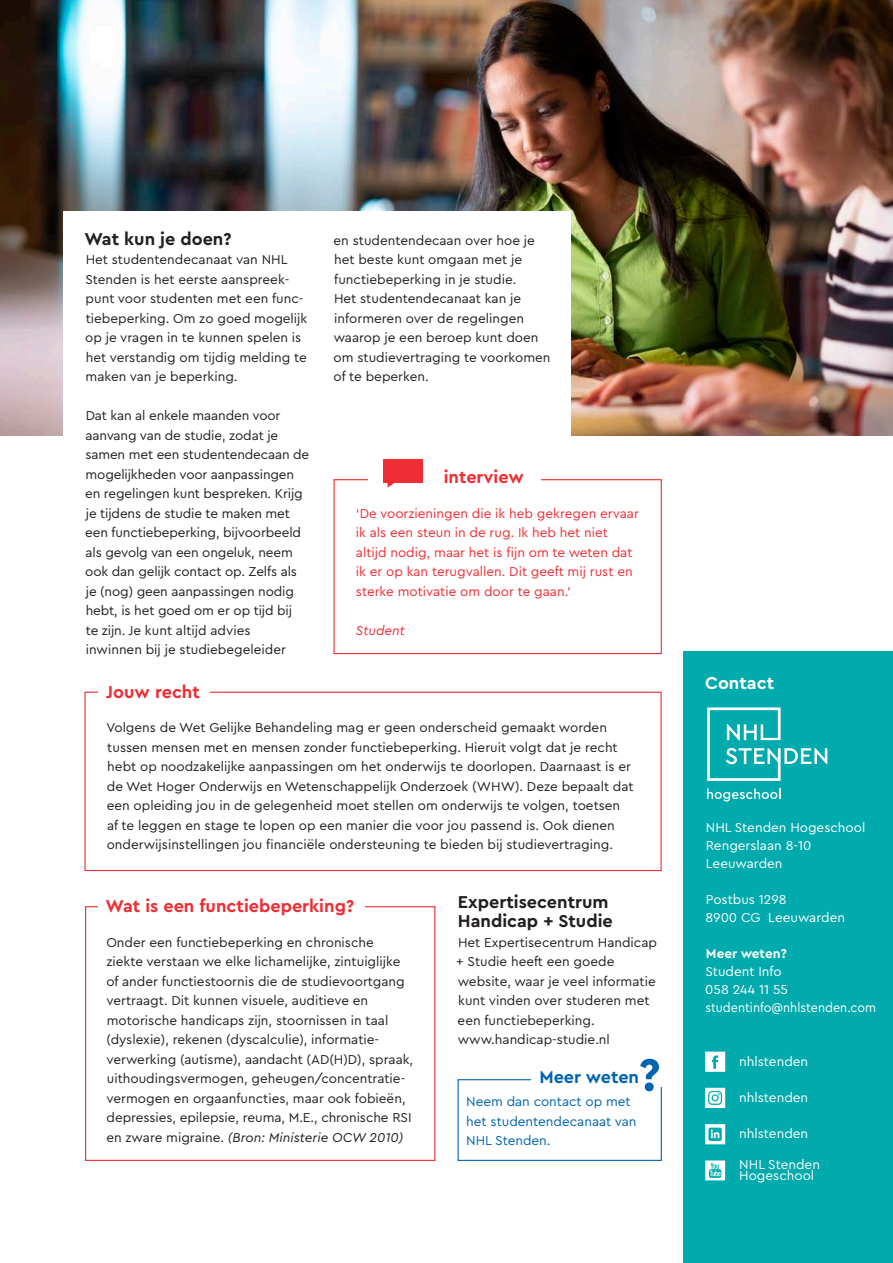
<style>
.page{position:relative;width:893px;height:1263px;background:#fff}
.page>*{position:absolute;margin:0;border:0;box-sizing:border-box;transform-origin:0 0}
._4_Subkopje_bold_zwa{font:700 18px/19.5px "Cera PRO";color:#231f20}
.kader_kop{font:700 18px "Cera PRO";color:#ee2d34}
._4_Subkopje_bold_zwa-2{font:700 18px "Cera PRO";color:#0164b1}
._4_Subkopje_bold_zwa-3{font:700 18px "Cera PRO";color:#ee2d34}
.t1{font:700 18px "Cera PRO";color:#fff}
.kader_tekst{font:13.5px/19.5px "Cera PRO";color:#231f20}
._4_Broodtekst{font:13.5px/19.5px "Cera PRO";color:#231f20}
.t2{font:13.5px/18px "Cera PRO";color:#fff}
.kader_tekst-2{font:13.5px/19.5px "Cera PRO";color:#ee2d34}
._4_Broodtekst-2{font:13.5px/19.5px "Cera PRO";color:#0164b1}
._4_subkopje_cursief{font:italic 13.5px "Cera PRO";color:#ee2d34}
.s1{font-style:italic}
.s2{font-weight:700}
</style>
<div class="page">
<img style="left:0;top:0;width:893px;height:436px">
<div style="left:63px;top:212px;width:508px;height:254px;background:#fff"></div>
<div style="left:684px;top:652px;width:209px;height:611px;background:#00aaad"></div>
<svg style="left:705px;top:1052px;width:20px;height:20px"></svg>
<svg style="left:705px;top:1088px;width:20px;height:20px"></svg>
<svg style="left:705px;top:1124px;width:20px;height:20px"></svg>
<svg style="left:707px;top:707px;width:120px;height:74px"></svg>
<svg style="left:707px;top:788px;width:73px;height:13px"></svg>
<svg style="left:705px;top:1160px;width:20px;height:20px"></svg>
<div style="left:84px;top:692px;width:578px;height:179px;border:1px solid #ee2d34"></div>
<div style="left:98px;top:679px;width:112px;height:18px;background:#fff"></div>
<div style="left:85px;top:906px;width:350px;height:255px;border:1px solid #ee2d34"></div>
<div style="left:98px;top:893px;width:266px;height:18px;background:#fff"></div>
<div style="left:333px;top:479px;width:329px;height:175px;border:1px solid #ee2d34"></div>
<div style="left:368px;top:477px;width:173px;height:6px;background:#fff"></div>
<div style="left:384px;top:459px;width:39px;height:23px;background:#ee2d34"></div>
<svg style="left:388px;top:482px;width:8px;height:6px"></svg>
<div style="left:458px;top:1079px;width:204px;height:82px;border:1px solid #0164b1"></div>
<div style="left:531px;top:1069px;width:135px;height:18px;background:#fff"></div>
<svg style="left:640px;top:1059px;width:19px;height:32px"></svg>
<p class="_4_Subkopje_bold_zwa" style="left:84px;top:228px;width:149px">Wat kun je doen?</p>
<p class="_4_Broodtekst" style="left:85px;top:249px;width:224px">Het studentendecanaat van NHL<br>Stenden is het eerste aanspreek&shy;punt voor studenten met een func&shy;tiebeperking. Om zo goed mogelijk op je vragen in te kunnen spelen is het verstandig om tijdig melding te maken van je beperking.</p>
<p class="_4_Broodtekst" style="left:85px;top:405px;width:226px">Dat kan al enkele maanden voor aanvang van de studie, zodat je samen met een studentendecaan de mogelijkheden voor aanpassingen en regelingen kunt bespreken. Krijg je tijdens de studie te maken met een functiebeperking, bijvoorbeeld als gevolg van een ongeluk, neem ook dan gelijk contact op. Zelfs als je (nog) geen aanpassingen nodig hebt, is het goed om er op tijd bij<br>te zijn. Je kunt altijd advies inwinnen bij je studiebegeleider</p>
<p class="_4_Broodtekst" style="left:334px;top:230px;width:218px">en studentendecaan over hoe je het beste kunt omgaan met je functiebeperking in je studie.<br>Het studentendecanaat kan je informeren over de regelingen waarop je een beroep kunt doen om studievertraging te voorkomen of te beperken.</p>
<p class="_4_Subkopje_bold_zwa-3" style="left:444px;top:465px;width:82px">interview</p>
<p class="kader_tekst-2" style="left:356px;top:503px;width:285px">‘De voorzieningen die ik heb gekregen ervaar ik als een steun in de rug. Ik heb het niet altijd nodig, maar het is fijn om te weten dat ik er op kan terugvallen. Dit geeft mij rust en sterke motivatie om door te gaan.’</p>
<p class="_4_subkopje_cursief" style="left:356px;top:621px;width:51px">Student</p>
<p class="kader_kop" style="left:106px;top:680px;width:95px">Jouw recht</p>
<p class="kader_tekst" style="left:106px;top:717px;width:529px">Volgens de Wet Gelijke Behandeling mag er geen onderscheid gemaakt worden tussen mensen met en mensen zonder functiebeperking. Hieruit volgt dat je recht hebt op noodzakelijke aanpassingen om het onderwijs te doorlopen. Daarnaast is er de Wet Hoger Onderwijs en Wetenschappelijk Onderzoek (WHW). Deze bepaalt dat een opleiding jou in de gelegenheid moet stellen om onderwijs te volgen, toetsen af te leggen en stage te lopen op een manier die voor jou passend is. Ook dienen onderwijsinstellingen jou financiële ondersteuning te bieden bij studievertraging.</p>
<p class="kader_kop" style="left:105px;top:894px;width:250px">Wat is een functiebeperking?</p>
<p class="kader_tekst" style="left:106px;top:932px;width:308px">Onder een functiebeperking en chronische ziekte verstaan we elke lichamelijke, zintuiglijke of ander functiestoornis die de studievoortgang vertraagt. Dit kunnen visuele, auditieve en motorische handicaps zijn, stoornissen in taal (dyslexie), rekenen (dyscalculie), informatie&shy;verwerking (autisme), aandacht (AD(H)D), spraak, uithoudingsvermogen, geheugen/concentratie&shy;vermogen en orgaanfuncties, maar ook fobieën, depressies, epilepsie, reuma, M.E., chronische RSI en zware migraine. <span class="s1">(Bron: Ministerie OCW 2010)</span></p>
<p class="_4_Subkopje_bold_zwa" style="left:458px;top:891px;width:156px">Expertisecentrum<br>Handicap + Studie</p>
<p class="_4_Broodtekst" style="left:456px;top:932px;width:202px">Het Expertisecentrum Handicap + Studie heeft een goede website, waar je veel informatie kunt vinden over studeren met een functiebeperking.</p>
<p class="_4_Broodtekst" style="left:458px;top:1029px;width:154px">www.handicap-studie.nl</p>
<p class="_4_Subkopje_bold_zwa-2" style="left:539px;top:1065px;width:101px">Meer weten</p>
<p class="_4_Broodtekst-2" style="left:466px;top:1091px;width:172px">Neem dan contact op met het studentendecanaat van<br>NHL Stenden.</p>
<p class="t1" style="left:705px;top:671px;width:70px">Contact</p>
<p class="t2" style="left:706px;top:818px;width:161px">NHL Stenden Hogeschool<br>Rengerslaan 8-10<br>Leeuwarden</p>
<p class="t2" style="left:705px;top:890px;width:141px">Postbus 1298<br>8900 CG Leeuwarden</p>
<p class="t2" style="left:705px;top:944px;width:172px"><span class="s2">Meer weten?<br></span>Student Info<br>058 244 11 55 studentinfo@nhlstenden.com</p>
<p class="t2" style="left:739px;top:1052px;width:70px">nhlstenden</p>
<p class="t2" style="left:739px;top:1088px;width:70px">nhlstenden</p>
<p class="t2" style="left:739px;top:1124px;width:70px">nhlstenden</p>
<p class="t2" style="left:739px;top:1159px;width:82px;line-height:10.5px">NHL Stenden<br>Hogeschool</p>
</div>
